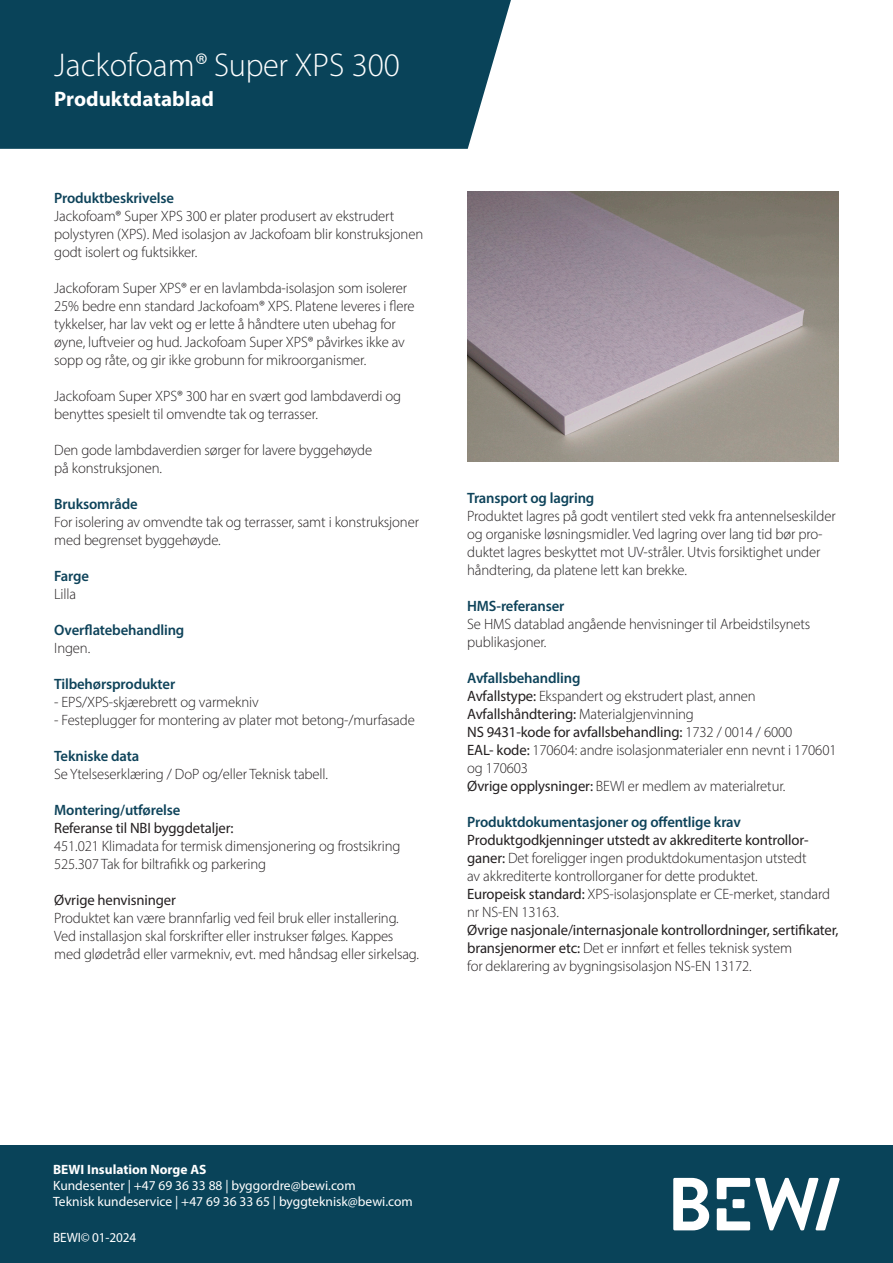
<style>
.page{position:relative;width:893px;height:1263px;background:#fff}
.page>*{position:absolute;margin:0;border:0;box-sizing:border-box;transform-origin:0 0}
.t1{font:300 33px "Myriad Pro";color:#fff}
.t2{font:700 21px "Myriad Pro";color:#fff}
.t3{font:300 15px/18px "Myriad Pro";letter-spacing:-.01em;color:#231f20}
.t4{font:15px/18px "Myriad Pro";letter-spacing:-.01em;color:#231f20}
.t5{font:600 15px "Myriad Pro";letter-spacing:-.01em;color:#0e435a}
.t6{font:13.5px/16.2px "Myriad Pro";color:#fff}
.t7{font:700 13.5px "Myriad Pro";color:#fff}
.s1{font-weight:600;color:#0e435a}
.s2{font-weight:400}
.s3{font-weight:300}
</style>
<div class="page">
<div style="left:0;top:1145px;width:893px;height:118px;background:#094359"></div>
<svg style="left:673px;top:1178px;width:36px;height:52px"></svg>
<svg style="left:717px;top:1178px;width:123px;height:52px"></svg>
<div style="left:0;top:0;width:511px;height:149px;background:#094359"></div>
<img style="left:468px;top:192px;width:370px;height:269px">
<h1 class="t1" style="left:54px;top:45px;width:347px">Jackofoam® Super XPS 300</h1>
<h2 class="t2" style="left:54px;top:86px;width:161px">Produktdatablad</h2>
<p class="t5" style="left:54px;top:188px;width:121px">Produktbeskrivelse</p>
<p class="t3" style="left:54px;top:206px;width:370px">Jackofoam® Super XPS 300 er plater produsert av ekstrudert polystyren (XPS). Med isolasjon av Jackofoam blir konstruksjonen godt isolert og fuktsikker.</p>
<p class="t3" style="left:54px;top:278px;width:362px">Jackoforam Super XPS® er en lavlambda-isolasjon som isolerer 25% bedre enn standard Jackofoam® XPS. Platene leveres i flere tykkelser, har lav vekt og er lette å håndtere uten ubehag for øyne, luftveier og hud. Jackofoam Super XPS® påvirkes ikke av sopp og råte, og gir ikke grobunn for mikroorganismer.</p>
<p class="t3" style="left:54px;top:386px;width:348px">Jackofoam Super XPS® 300 har en svært god lambdaverdi og benyttes spesielt til omvendte tak og terrasser.</p>
<p class="t3" style="left:54px;top:440px;width:320px">Den gode lambdaverdien sørger for lavere byggehøyde på konstruksjonen.</p>
<p class="t5" style="left:54px;top:494px;width:85px">Bruksområde</p>
<p class="t3" style="left:54px;top:512px;width:366px">For isolering av omvendte tak og terrasser, samt i konstruksjoner med begrenset byggehøyde.</p>
<p class="t5" style="left:54px;top:566px;width:36px">Farge</p>
<p class="t3" style="left:54px;top:584px;width:23px">Lilla</p>
<p class="t5" style="left:54px;top:620px;width:132px">Overflatebehandling</p>
<p class="t3" style="left:54px;top:638px;width:38px">Ingen.</p>
<p class="t5" style="left:54px;top:674px;width:123px">Tilbehørsprodukter</p>
<p class="t3" style="left:54px;top:692px;width:206px">- EPS/XPS-skjærebrett og varmekniv</p>
<p class="t3" style="left:54px;top:710px;width:362px">- Festeplugger for montering av plater mot betong-/murfasade</p>
<p class="t5" style="left:54px;top:746px;width:86px">Tekniske data</p>
<p class="t3" style="left:54px;top:764px;width:275px">Se Ytelseserklæring / DoP og/eller Teknisk tabell.</p>
<p class="t5" style="left:54px;top:800px;width:128px">Montering/utførelse</p>
<p class="t4" style="left:54px;top:818px;width:181px">Referanse til NBI byggdetaljer:</p>
<p class="t3" style="left:54px;top:836px;width:348px">451.021 Klimadata for termisk dimensjonering og frostsikring<br>525.307 Tak for biltrafikk og parkering</p>
<p class="t4" style="left:54px;top:890px;width:123px">Øvrige henvisninger</p>
<p class="t3" style="left:54px;top:908px;width:366px">Produktet kan være brannfarlig ved feil bruk eller installering.<br>Ved installasjon skal forskrifter eller instrukser følges. Kappes med glødetråd eller varmekniv, evt. med håndsag eller sirkelsag.</p>
<p class="t5" style="left:467px;top:488px;width:129px">Transport og lagring</p>
<p class="t3" style="left:467px;top:506px;width:370px">Produktet lagres på godt ventilert sted vekk fra antennelseskilder og organiske løsningsmidler. Ved lagring over lang tid bør pro&shy;duktet lagres beskyttet mot UV-stråler. Utvis forsiktighet under håndtering, da platene lett kan brekke.</p>
<p class="t5" style="left:467px;top:596px;width:99px">HMS-referanser</p>
<p class="t3" style="left:467px;top:614px;width:345px">Se HMS datablad angående henvisninger til Arbeidstilsynets publikasjoner.</p>
<p class="t3" style="left:467px;top:668px;width:371px"><span class="s1">Avfallsbehandling<br></span><span class="s2">Avfallstype:</span> Ekspandert og ekstrudert plast, annen <span class="s2">Avfallshåndtering:</span> Materialgjenvinning<br><span class="s2">NS 9431-kode for avfallsbehandling:</span> 1732 / 0014 / 6000<br><span class="s2">EAL- kode:</span> 170604: andre isolasjonmaterialer enn nevnt i 170601 og 170603<br><span class="s2">Øvrige opplysninger:</span> BEWI er medlem av materialretur.</p>
<p class="t5" style="left:467px;top:812px;width:275px">Produktdokumentasjoner og offentlige krav</p>
<p class="t3" style="left:467px;top:830px;width:364px"><span class="s2">Produktgodkjenninger utstedt av akkrediterte kontrollor&shy;ganer:</span> Det foreligger ingen produktdokumentasjon utstedt<br>av akkrediterte kontrollorganer for dette produktet.<br><span class="s2">Europeisk standard:</span> XPS-isolasjonsplate er CE-merket, standard nr NS-EN 13163.</p>
<p class="t4" style="left:467px;top:920px;width:373px">Øvrige nasjonale/internasjonale kontrollordninger, sertifikater, bransjenormer etc: <span class="s3">Det er innført et felles teknisk system<br>for deklarering av bygningsisolasjon NS-EN 13172.</span></p>
<p class="t7" style="left:53px;top:1160px;width:155px">BEWI Insulation Norge AS</p>
<p class="t6" style="left:53px;top:1177px;width:361px">Kundesenter | +47 69 36 33 88 | byggordre@bewi.com<br>Teknisk kundeservice | +47 69 36 33 65 | byggteknisk@bewi.com</p>
<p class="t6" style="left:53px;top:1229px;width:85px">BEWI© 01-2024</p>
</div>
